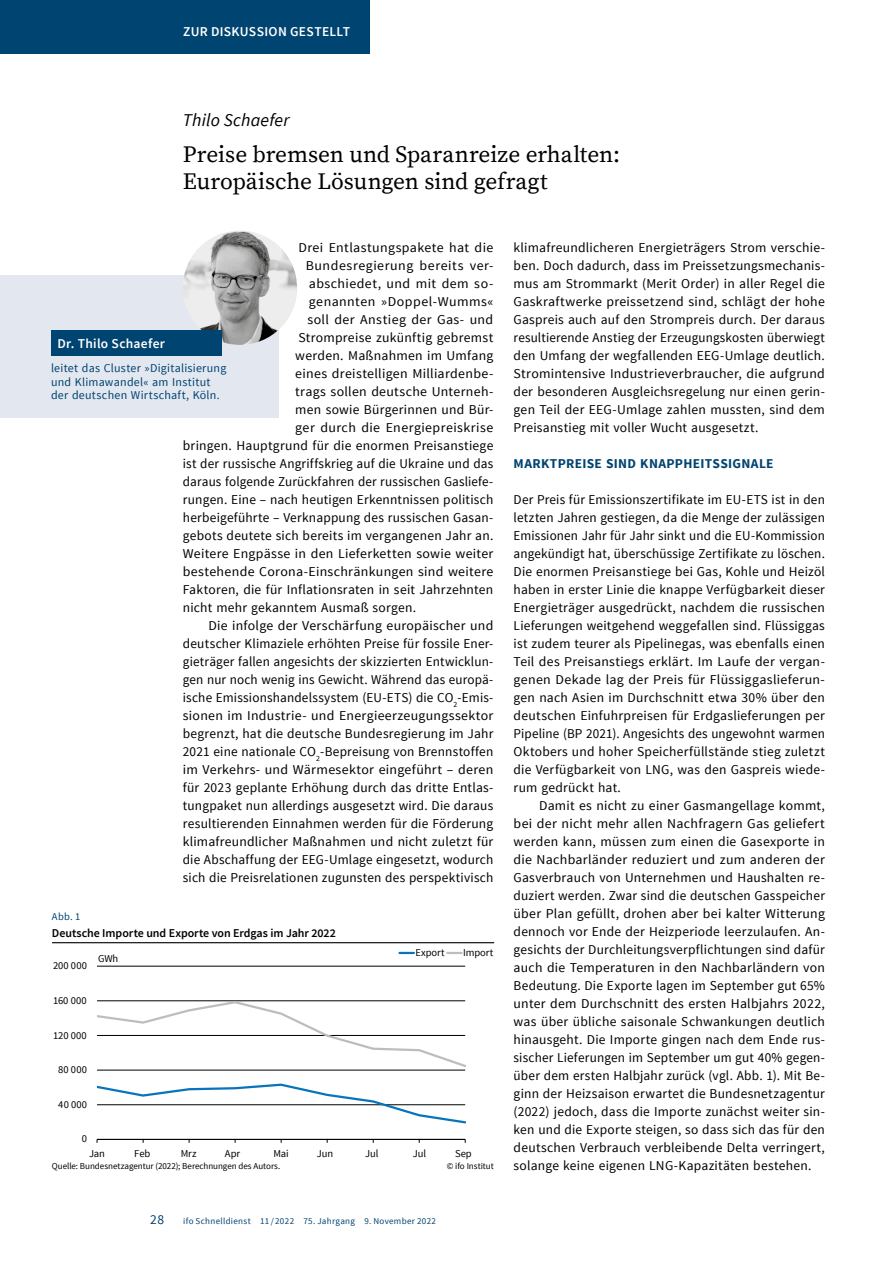
<style>
.page{position:relative;width:893px;height:1263px;background:#fff}
.page>*{position:absolute;margin:0;border:0;box-sizing:border-box;transform-origin:0 0}
.t1{font:23.25px/27px "Source Serif Pro";letter-spacing:-.005em;color:#000}
.t2{font:italic 18px "Source Sans Pro";letter-spacing:.01em;color:#000}
.t3{font:13.5px/18px "Source Sans Pro";letter-spacing:.015em;color:#000;text-align:justify}
.t4{font:600 13.5px "Source Sans Pro";letter-spacing:.025em;color:#fff}
.t5{font:700 13.5px "Source Sans Pro";letter-spacing:.025em;color:#004471}
.t6{font:13.5px "Source Sans Pro";letter-spacing:.04em;color:#000}
.t7{font:13.5px "Source Sans Pro";color:#004471}
.t8{font:12px/13.5px "Source Sans Pro";letter-spacing:.02em;color:#004471}
.t9{font:600 12px "Source Sans Pro";letter-spacing:-.005em;color:#000}
.t10{font:10.5px "Source Sans Pro";letter-spacing:-.005em;color:#000}
.t11{font:10.5px "Source Sans Pro";color:#004471}
.t12{font:9px "Source Sans Pro";letter-spacing:-.005em;color:#000}
.t13{font:9px "Source Sans Pro";letter-spacing:.035em;color:#004471}
</style>
<div class="page">
<div style="left:0;top:0;width:370px;height:54px;background:#004471"></div>
<div style="left:0;top:276px;width:278px;height:142px;background:#e3e7f0"></div>
<img style="left:183px;top:231px;width:114px;height:114px;border-radius:57px">
<div style="left:51px;top:330px;width:170px;height:25px;background:#004471"></div>
<hr style="left:97px;top:966px;width:368px;height:1px;background:#000">
<hr style="left:97px;top:1070px;width:368px;height:1px;background:#000">
<hr style="left:97px;top:1139px;width:368px;height:1px;background:#000">
<svg style="left:97px;top:1083px;width:369px;height:41px"></svg>
<svg style="left:97px;top:1000px;width:369px;height:67px"></svg>
<svg style="left:399px;top:952px;width:15px;height:2px"></svg>
<svg style="left:447px;top:952px;width:15px;height:2px"></svg>
<hr style="left:52px;top:942px;width:442px;height:1px;background:#000">
<p class="t4" style="left:183px;top:23px;width:168px">ZUR DISKUSSION GESTELLT</p>
<h2 class="t2" style="left:183px;top:109px;width:108px">Thilo Schaefer</h2>
<h1 class="t1" style="left:183px;top:141px;width:439px">Preise bremsen und Sparanreize erhalten:<br>Europäische Lösungen sind gefragt</h1>
<p class="t3" style="left:298px;top:239px;width:196px">Drei Entlastungspakete hat die</p>
<p class="t6" style="left:306px;top:257px;width:189px">Bundesregierung bereits ver-</p>
<p class="t3" style="left:309px;top:275px;width:186px">abschiedet, und mit dem so-</p>
<p class="t3" style="left:309px;top:293px;width:186px">genannten »Doppel-Wumms«</p>
<p class="t3" style="left:307px;top:311px;width:187px">soll der Anstieg der Gas- und</p>
<p class="t3" style="left:298px;top:329px;width:197px">Strompreise zukünftig gebremst</p>
<p class="t3" style="left:295px;top:347px;width:200px">werden. Maßnahmen im Umfang</p>
<p class="t3" style="left:295px;top:365px;width:200px">eines dreistelligen Milliardenbe-</p>
<p class="t3" style="left:295px;top:383px;width:200px">trags sollen deutsche Unterneh-</p>
<p class="t3" style="left:295px;top:401px;width:200px">men sowie Bürgerinnen und Bür-</p>
<p class="t3" style="left:295px;top:419px;width:200px">ger durch die Energiepreiskrise</p>
<p class="t3" style="left:183px;top:437px;width:312px">bringen. Hauptgrund für die enormen Preisanstiege</p>
<p class="t3" style="left:183px;top:455px;width:312px">ist der russische Angriffskrieg auf die Ukraine und das</p>
<p class="t3" style="left:183px;top:473px;width:312px">daraus folgende Zurückfahren der russischen Gasliefe-</p>
<p class="t3" style="left:183px;top:491px;width:312px">rungen. Eine – nach heutigen Erkenntnissen politisch</p>
<p class="t3" style="left:183px;top:509px;width:312px">herbeigeführte – Verknappung des russischen Gasan-</p>
<p class="t3" style="left:183px;top:527px;width:312px">gebots deutete sich bereits im vergangenen Jahr an.</p>
<p class="t3" style="left:183px;top:545px;width:312px">Weitere Engpässe in den Lieferketten sowie weiter</p>
<p class="t3" style="left:183px;top:563px;width:312px">bestehende Corona-Einschränkungen sind weitere</p>
<p class="t3" style="left:183px;top:581px;width:312px">Faktoren, die für Inflationsraten in seit Jahrzehnten</p>
<p class="t3" style="left:183px;top:599px;width:235px">nicht mehr gekanntem Ausmaß sorgen.</p>
<p class="t3" style="left:208px;top:617px;width:286px">Die infolge der Verschärfung europäischer und</p>
<p class="t3" style="left:183px;top:635px;width:312px">deutscher Klimaziele erhöhten Preise für fossile Ener-</p>
<p class="t3" style="left:183px;top:653px;width:312px">gieträger fallen angesichts der skizzierten Entwicklun-</p>
<p class="t3" style="left:183px;top:671px;width:312px">gen nur noch wenig ins Gewicht. Während das europä-</p>
<p class="t3" style="left:183px;top:689px;width:312px">ische Emissionshandelssystem (EU-ETS) die CO<sub>2</sub>-Emis-</p>
<p class="t3" style="left:183px;top:707px;width:312px">sionen im Industrie- und Energieerzeugungssektor</p>
<p class="t3" style="left:183px;top:725px;width:312px">begrenzt, hat die deutsche Bundesregierung im Jahr</p>
<p class="t3" style="left:183px;top:743px;width:312px">2021 eine nationale CO<sub>2</sub>-Bepreisung von Brennstoffen</p>
<p class="t3" style="left:183px;top:761px;width:312px">im Verkehrs- und Wärmesektor eingeführt – deren</p>
<p class="t3" style="left:183px;top:779px;width:312px">für 2023 geplante Erhöhung durch das dritte Entlas-</p>
<p class="t3" style="left:183px;top:797px;width:312px">tungpaket nun allerdings ausgesetzt wird. Die daraus</p>
<p class="t3" style="left:183px;top:815px;width:312px">resultierenden Einnahmen werden für die Förderung</p>
<p class="t3" style="left:183px;top:833px;width:312px">klimafreundlicher Maßnahmen und nicht zuletzt für</p>
<p class="t3" style="left:183px;top:851px;width:312px">die Abschaffung der EEG-Umlage eingesetzt, wodurch</p>
<p class="t3" style="left:183px;top:869px;width:312px">sich die Preisrelationen zugunsten des perspektivisch</p>
<p class="t4" style="left:57px;top:335px;width:109px">Dr. Thilo Schaefer</p>
<p class="t8" style="left:51px;top:362px;width:177px">leitet das Cluster »Digitalisierung und Klimawandel« am Institut der deutschen Wirtschaft, Köln.</p>
<p class="t11" style="left:52px;top:909px;width:30px">Abb. 1</p>
<p class="t9" style="left:52px;top:925px;width:285px">Deutsche Importe und Exporte von Erdgas im Jahr 2022</p>
<p class="t10" style="left:53px;top:959px;width:35px">200 000</p>
<p class="t10" style="left:53px;top:994px;width:35px">160 000</p>
<p class="t10" style="left:53px;top:1028px;width:35px">120 000</p>
<p class="t10" style="left:58px;top:1063px;width:30px">80 000</p>
<p class="t10" style="left:58px;top:1098px;width:30px">40 000</p>
<p class="t10" style="left:82px;top:1132px;width:7px">0</p>
<p class="t10" style="left:98px;top:952px;width:22px">GWh</p>
<p class="t10" style="left:415px;top:946px;width:31px">Export</p>
<p class="t10" style="left:463px;top:946px;width:32px">Import</p>
<p class="t10" style="left:89px;top:1146px;width:17px">Jan</p>
<p class="t10" style="left:134px;top:1146px;width:18px">Feb</p>
<p class="t10" style="left:181px;top:1146px;width:17px">Mrz</p>
<p class="t10" style="left:225px;top:1146px;width:17px">Apr</p>
<p class="t10" style="left:273px;top:1146px;width:17px">Mai</p>
<p class="t10" style="left:317px;top:1147px;width:18px">Jun</p>
<p class="t10" style="left:365px;top:1146px;width:15px">Jul</p>
<p class="t10" style="left:413px;top:1147px;width:15px">Jul</p>
<p class="t10" style="left:455px;top:1146px;width:18px">Sep</p>
<p class="t12" style="left:52px;top:1161px;width:230px">Quelle: Bundesnetzagentur (2022); Berechnungen des Autors.</p>
<p class="t12" style="left:447px;top:1161px;width:48px">© ifo Institut</p>
<p class="t7" style="left:150px;top:1211px;width:15px">28</p>
<p class="t13" style="left:183px;top:1215px;width:254px">ifo Schnelldienst 11 / 2022 75. Jahrgang 9. November 2022</p>
<p class="t3" style="left:514px;top:239px;width:313px">klimafreundlicheren Energieträgers Strom verschie&shy;ben. Doch dadurch, dass im Preissetzungsmechanis&shy;mus am Strommarkt (Merit Order) in aller Regel die Gaskraftwerke preissetzend sind, schlägt der hohe Gaspreis auch auf den Strompreis durch. Der daraus resultierende Anstieg der Erzeugungskosten überwiegt den Umfang der wegfallenden EEG-Umlage deutlich.<br>Stromintensive Industrieverbraucher, die aufgrund der besonderen Ausgleichsregelung nur einen gerin&shy;gen Teil der EEG-Umlage zahlen mussten, sind dem Preisanstieg mit voller Wucht ausgesetzt.</p>
<p class="t5" style="left:514px;top:455px;width:262px">MARKTPREISE SIND KNAPPHEITSSIGNALE</p>
<p class="t3" style="left:514px;top:491px;width:313px">Der Preis für Emissionszertifikate im EU-ETS ist in den letzten Jahren gestiegen, da die Menge der zulässigen Emissionen Jahr für Jahr sinkt und die EU-Kommission angekündigt hat, überschüssige Zertifikate zu löschen.<br>Die enormen Preisanstiege bei Gas, Kohle und Heizöl haben in erster Linie die knappe Verfügbarkeit dieser Energieträger ausgedrückt, nachdem die russischen Lieferungen weitgehend weggefallen sind. Flüssiggas ist zudem teurer als Pipelinegas, was ebenfalls einen Teil des Preisanstiegs erklärt. Im Laufe der vergan&shy;genen Dekade lag der Preis für Flüssiggaslieferun&shy;gen nach Asien im Durchschnitt etwa 30% über den deutschen Einfuhrpreisen für Erdgaslieferungen per Pipeline (BP 2021). Angesichts des ungewohnt warmen Oktobers und hoher Speicherfüllstände stieg zuletzt die Verfügbarkeit von LNG, was den Gaspreis wiede&shy;rum gedrückt hat.</p>
<p class="t3" style="left:514px;top:797px;width:313px;text-indent:26px">Damit es nicht zu einer Gasmangellage kommt, bei der nicht mehr allen Nachfragern Gas geliefert werden kann, müssen zum einen die Gasexporte in die Nachbarländer reduziert und zum anderen der Gasverbrauch von Unternehmen und Haushalten re&shy;duziert werden. Zwar sind die deutschen Gasspeicher über Plan gefüllt, drohen aber bei kalter Witterung dennoch vor Ende der Heizperiode leerzulaufen. An&shy;gesichts der Durchleitungsverpflichtungen sind dafür auch die Temperaturen in den Nachbarländern von Bedeutung. Die Exporte lagen im September gut 65% unter dem Durchschnitt des ersten Halbjahrs 2022, was über übliche saisonale Schwankungen deutlich hinausgeht. Die Importe gingen nach dem Ende rus&shy;sischer Lieferungen im September um gut 40% gegen&shy;über dem ersten Halbjahr zurück (vgl. Abb. 1). Mit Be&shy;ginn der Heizsaison erwartet die Bundesnetzagentur (2022) jedoch, dass die Importe zunächst weiter sin&shy;ken und die Exporte steigen, so dass sich das für den deutschen Verbrauch verbleibende Delta verringert, solange keine eigenen LNG-Kapazitäten bestehen.</p>
</div>
